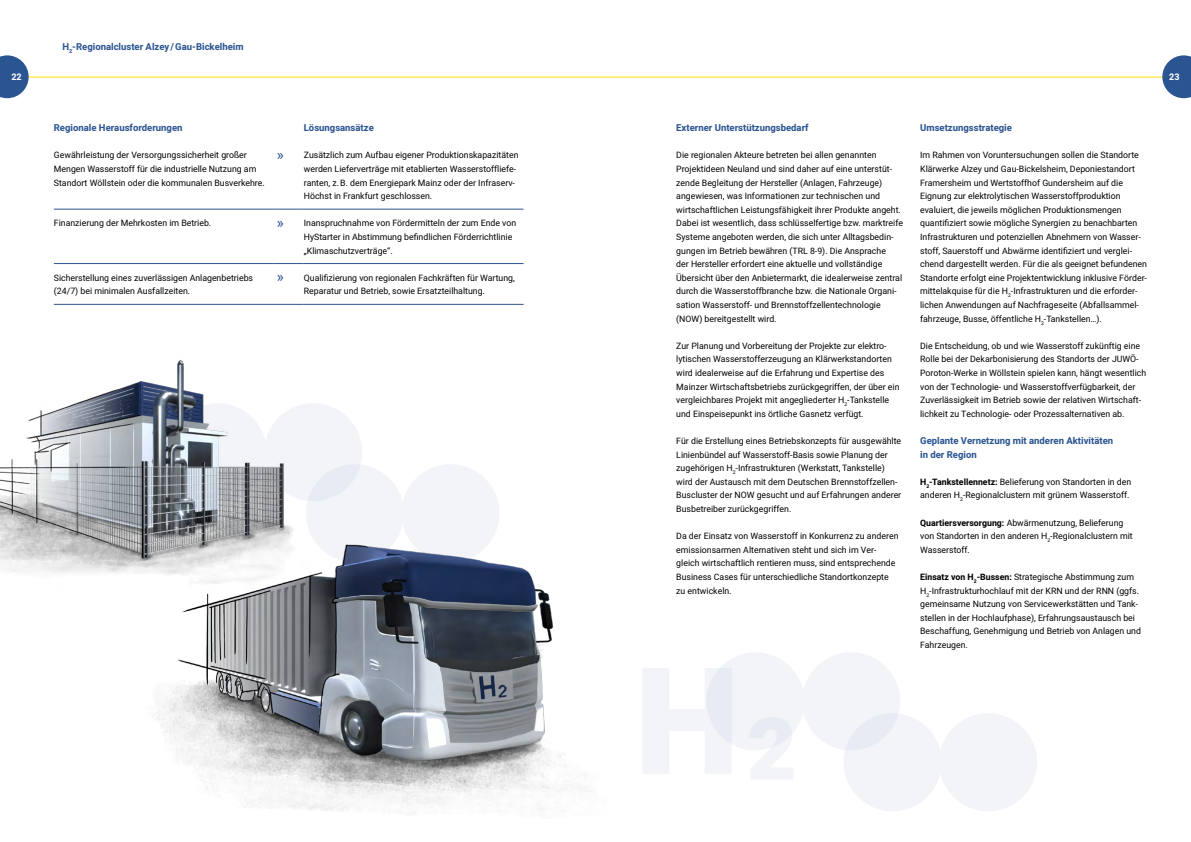
<style>
.page{position:relative;width:1191px;height:842px;background:#fff}
.page>*{position:absolute;margin:0;border:0;box-sizing:border-box;transform-origin:0 0}
.t1{font:700 9.5px/13.6px "Heebo";color:#2b5591}
.t2{font:700 9px "Heebo";color:#fff}
.t3{font:8.8px/13.6px "Heebo";color:#000}
.s1{font-size:15px;color:#2b5591}
.s2{font-weight:700}
</style>
<div class="page">
<hr style="left:0;top:77px;width:1191px;height:1px;background:#fd0">
<svg style="left:0;top:55px;width:249px;height:43px"></svg>
<svg style="left:1162px;top:55px;width:29px;height:43px"></svg>
<svg style="left:645px;top:668px;width:148px;height:111px"></svg>
<div style="left:706px;top:652px;width:98px;height:98px;background:#f2f4f8;border-radius:50%"></div>
<div style="left:802px;top:652px;width:98px;height:98px;background:#f2f4f8;border-radius:50%"></div>
<div style="left:843px;top:713px;width:98px;height:98px;background:#f2f4f8;border-radius:50%"></div>
<div style="left:939px;top:713px;width:98px;height:98px;background:#f2f4f8;border-radius:50%"></div>
<hr style="left:54px;top:209px;width:219px;height:1px;background:#2b5591">
<hr style="left:273px;top:209px;width:31px;height:1px;background:#2b5591">
<hr style="left:304px;top:209px;width:219px;height:1px;background:#2b5591">
<hr style="left:54px;top:263px;width:219px;height:1px;background:#2b5591">
<hr style="left:273px;top:263px;width:31px;height:1px;background:#2b5591">
<hr style="left:304px;top:263px;width:219px;height:1px;background:#2b5591">
<hr style="left:54px;top:304px;width:219px;height:1px;background:#2b5591">
<hr style="left:273px;top:304px;width:31px;height:1px;background:#2b5591">
<hr style="left:304px;top:304px;width:219px;height:1px;background:#2b5591">
<img style="left:156px;top:406px;width:489px;height:408px">
<img style="left:0;top:360px;width:329px;height:267px">
<p class="t1" style="left:62px;top:40px;width:183px">H<sub>2</sub>-Regionalcluster Alzey/Gau-Bickelheim</p>
<p class="t2" style="left:11px;top:70px;width:12px">22</p>
<p class="t2" style="left:1169px;top:70px;width:12px">23</p>
<p class="t1" style="left:54px;top:121px;width:130px">Regionale Herausforderungen</p>
<p class="t1" style="left:304px;top:121px;width:71px">Lösungsansätze</p>
<p class="t3" style="left:54px;top:148px;width:212px">Gewährleistung der Versorgungssicherheit großer<br>Mengen Wasserstoff für die industrielle Nutzung am<br>Standort Wöllstein oder die kommunalen Busverkehre.</p>
<p class="t3" style="left:304px;top:148px;width:216px;text-indent:-27px"><span class="s1">»</span> Zusätzlich zum Aufbau eigener Produktionskapazitäten werden Lieferverträge mit etablierten Wasserstoffliefe&shy;ranten, z.B. dem Energiepark Mainz oder der Infraserv-Höchst in Frankfurt geschlossen.</p>
<p class="t3" style="left:54px;top:216px;width:159px">Finanzierung der Mehrkosten im Betrieb.</p>
<p class="t3" style="left:304px;top:216px;width:214px;text-indent:-27px"><span class="s1">»</span> Inanspruchnahme von Fördermitteln der zum Ende von<br>HyStarter in Abstimmung befindlichen Förderrichtlinie „Klimaschutzverträge“.</p>
<p class="t3" style="left:54px;top:271px;width:201px">Sicherstellung eines zuverlässigen Anlagenbetriebs (24/7) bei minimalen Ausfallzeiten.</p>
<p class="t3" style="left:277px;top:271px;width:239px;text-align:center"><span class="s1">»</span> Qualifizierung von regionalen Fachkräften für Wartung,<br>Reparatur und Betrieb, sowie Ersatzteilhaltung.</p>
<p class="t1" style="left:676px;top:121px;width:134px">Externer Unterstützungsbedarf</p>
<p class="t3" style="left:676px;top:148px;width:228px">Die regionalen Akteure betreten bei allen genannten Projektideen Neuland und sind daher auf eine unterstüt&shy;zende Begleitung der Hersteller (Anlagen, Fahrzeuge) angewiesen, was Informationen zur technischen und wirtschaftlichen Leistungsfähigkeit ihrer Produkte angeht.<br>Dabei ist wesentlich, dass schlüsselfertige bzw. marktreife Systeme angeboten werden, die sich unter Alltagsbedin&shy;gungen im Betrieb bewähren (TRL 8-9). Die Ansprache<br>der Hersteller erfordert eine aktuelle und vollständige Übersicht über den Anbietermarkt, die idealerweise zentral durch die Wasserstoffbranche bzw. die Nationale Organi&shy;sation Wasserstoff- und Brennstoffzellentechnologie (NOW) bereitgestellt wird.</p>
<p class="t3" style="left:676px;top:339px;width:225px">Zur Planung und Vorbereitung der Projekte zur elektro&shy;lytischen Wasserstofferzeugung an Klärwerkstandorten wird idealerweise auf die Erfahrung und Expertise des Mainzer Wirtschaftsbetriebs zurückgegriffen, der über ein vergleichbares Projekt mit angegliederter H<sub>2</sub>-Tankstelle und Einspeisepunkt ins örtliche Gasnetz verfügt.</p>
<p class="t3" style="left:676px;top:434px;width:226px">Für die Erstellung eines Betriebskonzepts für ausgewählte Linienbündel auf Wasserstoff-Basis sowie Planung der zugehörigen H<sub>2</sub>-Infrastrukturen (Werkstatt, Tankstelle) wird der Austausch mit dem Deutschen Brennstoffzellen-Buscluster der NOW gesucht und auf Erfahrungen anderer Busbetreiber zurückgegriffen.</p>
<p class="t3" style="left:676px;top:529px;width:224px">Da der Einsatz von Wasserstoff in Konkurrenz zu anderen emissionsarmen Alternativen steht und sich im Ver&shy;gleich wirtschaftlich rentieren muss, sind entsprechende Business Cases für unterschiedliche Standortkonzepte zu entwickeln.</p>
<p class="t1" style="left:920px;top:121px;width:93px">Umsetzungsstrategie</p>
<p class="t3" style="left:920px;top:148px;width:228px">Im Rahmen von Voruntersuchungen sollen die Standorte Klärwerke Alzey und Gau-Bickelsheim, Deponiestandort Framersheim und Wertstoffhof Gundersheim auf die Eignung zur elektrolytischen Wasserstoffproduktion evaluiert, die jeweils möglichen Produktionsmengen quantifiziert sowie mögliche Synergien zu benachbarten Infrastrukturen und potenziellen Abnehmern von Wasser&shy;stoff, Sauerstoff und Abwärme identifiziert und verglei&shy;chend dargestellt werden. Für die als geeignet befundenen Standorte erfolgt eine Projektentwicklung inklusive Förder&shy;mittelakquise für die H<sub>2</sub>-Infrastrukturen und die erforder&shy;lichen Anwendungen auf Nachfrageseite (Abfallsammel&shy;fahrzeuge, Busse, öffentliche H<sub>2</sub>-Tankstellen…).</p>
<p class="t3" style="left:920px;top:339px;width:227px">Die Entscheidung, ob und wie Wasserstoff zukünftig eine Rolle bei der Dekarbonisierung des Standorts der JUWÖ-Poroton-Werke in Wöllstein spielen kann, hängt wesentlich von der Technologie- und Wasserstoffverfügbarkeit, der Zuverlässigkeit im Betrieb sowie der relativen Wirtschaft&shy;lichkeit zu Technologie- oder Prozessalternativen ab.</p>
<p class="t1" style="left:920px;top:434px;width:194px">Geplante Vernetzung mit anderen Aktivitäten in der Region</p>
<p class="t3" style="left:920px;top:475px;width:212px"><span class="s2">H</span><sub>2</sub><span class="s2">-Tankstellennetz:</span> Belieferung von Standorten in den anderen H<sub>2</sub>-Regionalclustern mit grünem Wasserstoff.</p>
<p class="t3" style="left:920px;top:516px;width:214px"><span class="s2">Quartiersversorgung:</span> Abwärmenutzung, Belieferung von Standorten in den anderen H<sub>2</sub>-Regionalclustern mit<br>Wasserstoff.</p>
<p class="t3" style="left:920px;top:570px;width:222px"><span class="s2">Einsatz von H</span><sub>2</sub><span class="s2">-Bussen:</span> Strategische Abstimmung zum H<sub>2</sub>-Infrastrukturhochlauf mit der KRN und der RNN (ggfs. gemeinsame Nutzung von Servicewerkstätten und Tank&shy;stellen in der Hochlaufphase), Erfahrungsaustausch bei Beschaffung, Genehmigung und Betrieb von Anlagen und Fahrzeugen.</p>
</div>
